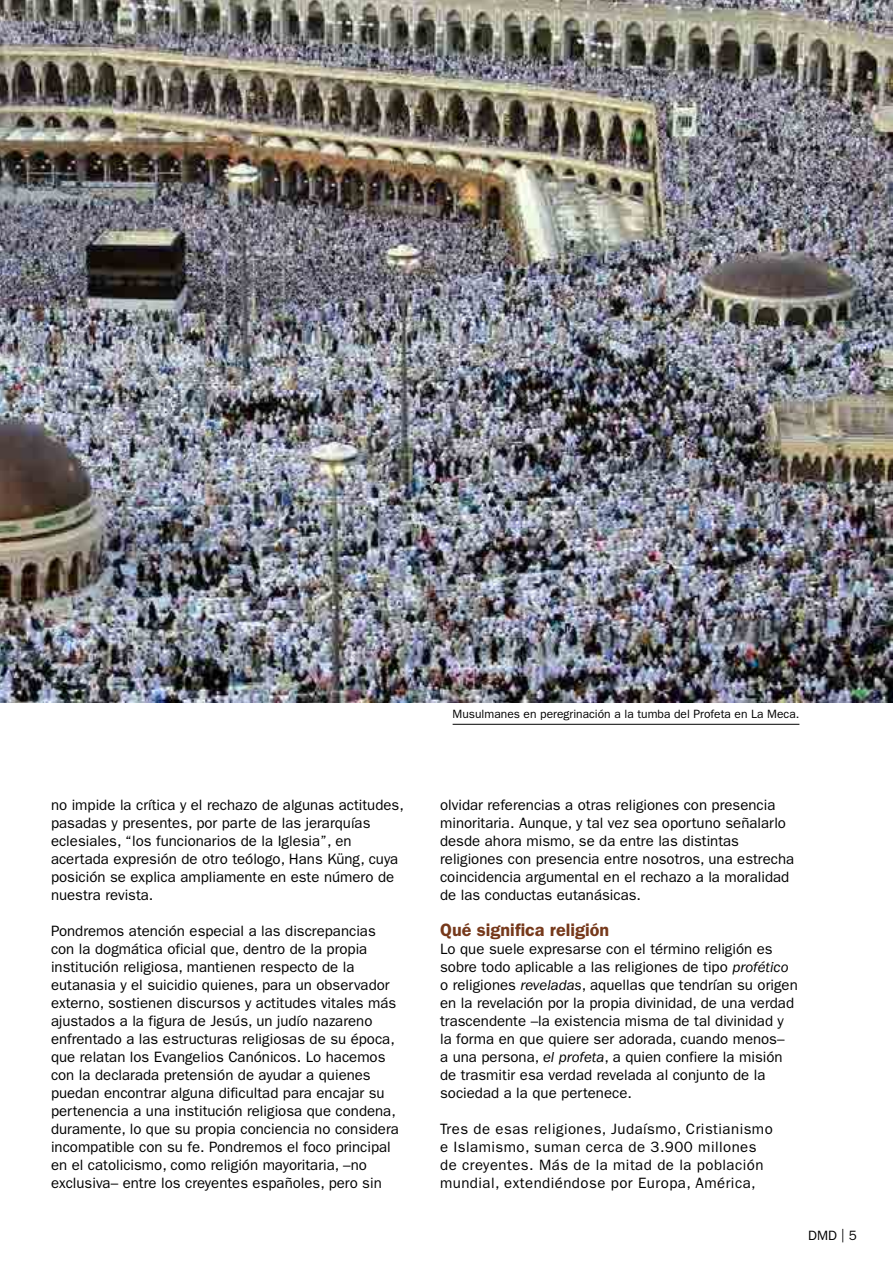
<style>
.page{position:relative;width:893px;height:1263px;background:#fff}
.page>*{position:absolute;margin:0;border:0;box-sizing:border-box;transform-origin:0 0}
.t1{font:600 18px "ITC Franklin Gothic Std";color:#76391b}
.t2{font:15px/18px "ITC Franklin Gothic Std";color:#000}
.t3{font:15px/18px "ITC Franklin Gothic Std";letter-spacing:.03em;color:#000}
.t4{font:13.5px "ITC Franklin Gothic Std";color:#000}
.t5{font:12px "ITC Franklin Gothic Std";color:#000}
.s1{font-style:italic}
</style>
<div class="page">
<img style="left:0;top:0;width:893px;height:702px">
<hr style="left:453px;top:724px;width:346px;height:1px;background:#000">
<p class="t2" style="left:51px;top:796px;width:354px">no impide la crítica y el rechazo de algunas actitudes, pasadas y presentes, por parte de las jerarquías eclesiales, “los funcionarios de la Iglesia”, en acertada expresión de otro teólogo, Hans Küng, cuya posición se explica ampliamente en este número de nuestra revista.</p>
<p class="t2" style="left:51px;top:922px;width:349px">Pondremos atención especial a las discrepancias con la dogmática oficial que, dentro de la propia institución religiosa, mantienen respecto de la eutanasia y el suicidio quienes, para un observador externo, sostienen discursos y actitudes vitales más ajustados a la figura de Jesús, un judío nazareno enfrentado a las estructuras religiosas de su época, que relatan los Evangelios Canónicos. Lo hacemos con la declarada pretensión de ayudar a quienes puedan encontrar alguna dificultad para encajar su pertenencia a una institución religiosa que condena, duramente, lo que su propia conciencia no considera incompatible con su fe. Pondremos el foco principal en el catolicismo, como religión mayoritaria, –no exclusiva– entre los creyentes españoles, pero sin</p>
<p class="t5" style="left:453px;top:707px;width:348px">Musulmanes en peregrinación a la tumba del Profeta en La Meca.</p>
<p class="t2" style="left:440px;top:796px;width:356px">olvidar referencias a otras religiones con presencia minoritaria. Aunque, y tal vez sea oportuno señalarlo desde ahora mismo, se da entre las distintas religiones con presencia entre nosotros, una estrecha coincidencia argumental en el rechazo a la moralidad de las conductas eutanásicas.</p>
<p class="t1" style="left:440px;top:919px;width:171px">Qué significa religión</p>
<p class="t2" style="left:440px;top:940px;width:359px">Lo que suele expresarse con el término religión es sobre todo aplicable a las religiones de tipo <span class="s1">profético </span>o religiones <span class="s1">reveladas</span>, aquellas que tendrían su origen en la revelación por la propia divinidad, de una verdad trascendente –la existencia misma de tal divinidad y la forma en que quiere ser adorada, cuando menos–<br>a una persona, <span class="s1">el profeta</span>, a quien confiere la misión de trasmitir esa verdad revelada al conjunto de la sociedad a la que pertenece.</p>
<p class="t3" style="left:440px;top:1120px;width:334px">Tres de esas religiones, Judaísmo, Cristianismo e Islamismo, suman cerca de 3.900 millones de creyentes. Más de la mitad de la población mundial, extendiéndose por Europa, América,</p>
<p class="t4" style="left:808px;top:1228px;width:50px">DMD | 5</p>
</div>
